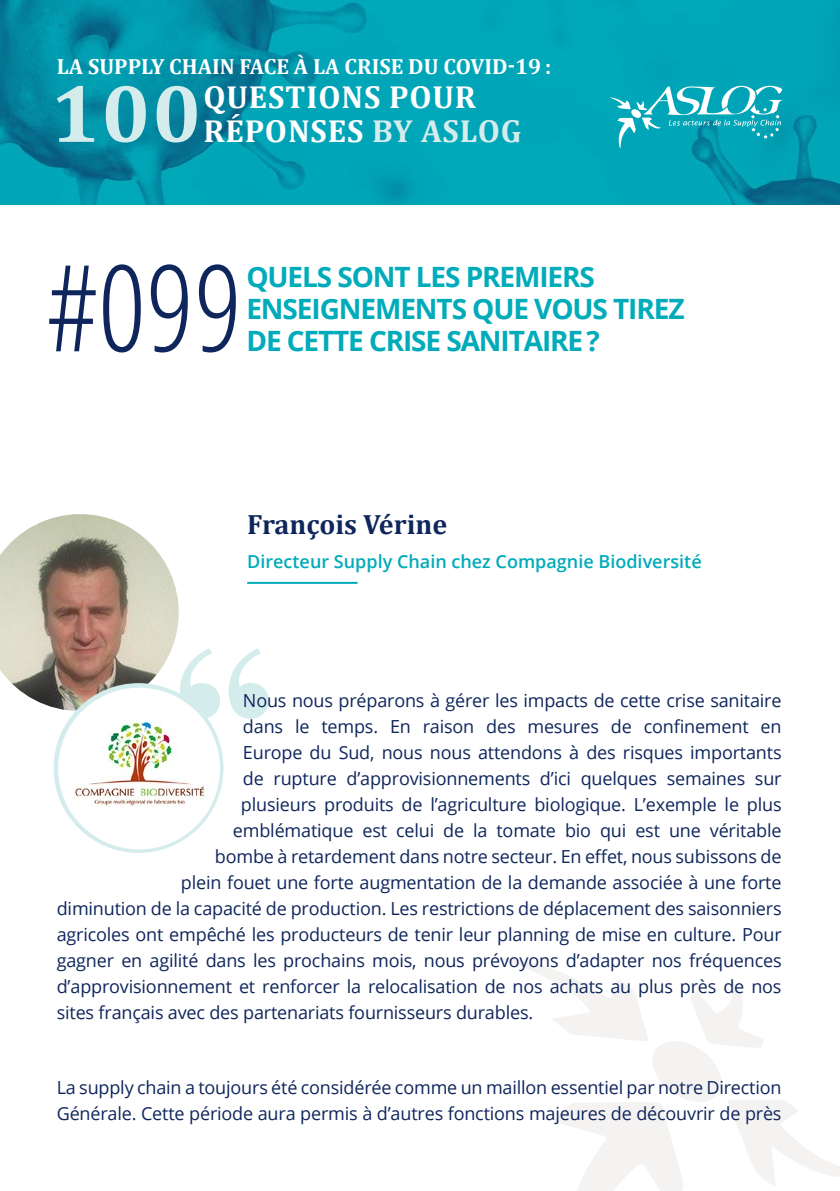
<style>
.page{position:relative;width:840px;height:1191px;background:#fff}
.page>*{position:absolute;margin:0;border:0;box-sizing:border-box;transform-origin:0 0}
.t1{font:300 120px "Open Sans Condensed";color:#0f265c}
.t2{font:700 83px "Cambria";color:#d5eced}
.t3{font:700 32px "Cambria";letter-spacing:.025em;color:#fff}
.t4{font:700 28px/32px "Open Sans";letter-spacing:-.04em;color:#00abba}
.CV_-_nom{font:700 28px "Cambria";color:#0f265c}
.t5{font:700 22px "Cambria";color:#fff}
.t6{font:18px/26px "Open Sans";letter-spacing:-.01em;color:#0f265c}
.CV_-_fonction{font:600 18px "Open Sans";color:#00abba}
.s1{color:#d5eced}
</style>
<div class="page">
<svg style="left:501px;top:958px;width:338px;height:233px"></svg>
<svg style="left:0;top:0;width:839px;height:205px;background:#019baf"></svg>
<svg style="left:609px;top:85px;width:173px;height:64px;background:#2bb2c2"></svg>
<svg style="left:180px;top:648px;width:88px;height:70px"></svg>
<hr style="left:247px;top:582px;width:110px;height:2px;background:#00abba">
<img style="left:0;top:514px;width:178px;height:197px">
<div style="left:54px;top:683px;width:169px;height:170px;background:#d5eced;border-radius:50%"></div>
<div style="left:58px;top:687px;width:162px;height:162px;background:#fff;border-radius:50%"></div>
<img style="left:66px;top:711px;width:146px;height:103px">
<p class="t5" style="left:57px;top:51px;width:495px">LA SUPPLY CHAIN FACE À LA CRISE DU COVID-19 :</p>
<p class="t2" style="left:50px;top:55px;width:152px">100</p>
<p class="t3" style="left:203px;top:74px;width:274px">QUESTIONS POUR</p>
<p class="t3" style="left:203px;top:108px;width:319px">RÉPONSES <span class="s1">BY ASLOG</span></p>
<p class="t1" style="left:47px;top:226px;width:196px">#099</p>
<p class="t4" style="left:246px;top:260px;width:439px">QUELS SONT LES PREMIERS<br>ENSEIGNEMENTS QUE VOUS TIREZ</p>
<p class="t4" style="left:246px;top:324px;width:355px">DE CETTE CRISE SANITAIRE ?</p>
<p class="CV_-_nom" style="left:247px;top:505px;width:201px">François Vérine</p>
<p class="CV_-_fonction" style="left:247px;top:549px;width:455px">Directeur Supply Chain chez Compagnie Biodiversité</p>
<p class="t6" style="left:243px;top:687px;width:539px">Nous nous préparons à gérer les impacts de cette crise sanitaire</p>
<p class="t6" style="left:243px;top:713px;width:540px">dans le temps. En raison des mesures de confinement en</p>
<p class="t6" style="left:243px;top:739px;width:540px">Europe du Sud, nous nous attendons à des risques importants</p>
<p class="t6" style="left:243px;top:765px;width:540px">de rupture d’approvisionnements d’ici quelques semaines sur</p>
<p class="t6" style="left:241px;top:791px;width:542px">plusieurs produits de l’agriculture biologique. L’exemple le plus</p>
<p class="t6" style="left:233px;top:817px;width:550px">emblématique est celui de la tomate bio qui est une véritable</p>
<p class="t6" style="left:215px;top:843px;width:568px">bombe à retardement dans notre secteur. En effet, nous subissons de</p>
<p class="t6" style="left:181px;top:869px;width:602px">plein fouet une forte augmentation de la demande associée à une forte</p>
<p class="t6" style="left:57px;top:895px;width:726px">diminution de la capacité de production. Les restrictions de déplacement des saisonniers</p>
<p class="t6" style="left:57px;top:921px;width:726px">agricoles ont empêché les producteurs de tenir leur planning de mise en culture. Pour</p>
<p class="t6" style="left:57px;top:947px;width:726px">gagner en agilité dans les prochains mois, nous prévoyons d’adapter nos fréquences</p>
<p class="t6" style="left:57px;top:973px;width:725px">d’approvisionnement et renforcer la relocalisation de nos achats au plus près de nos</p>
<p class="t6" style="left:57px;top:999px;width:477px">sites français avec des partenariats fournisseurs durables.</p>
<p class="t6" style="left:57px;top:1074px;width:726px">La supply chain a toujours été considérée comme un maillon essentiel par notre Direction<br>Générale. Cette période aura permis à d’autres fonctions majeures de découvrir de près</p>
</div>
